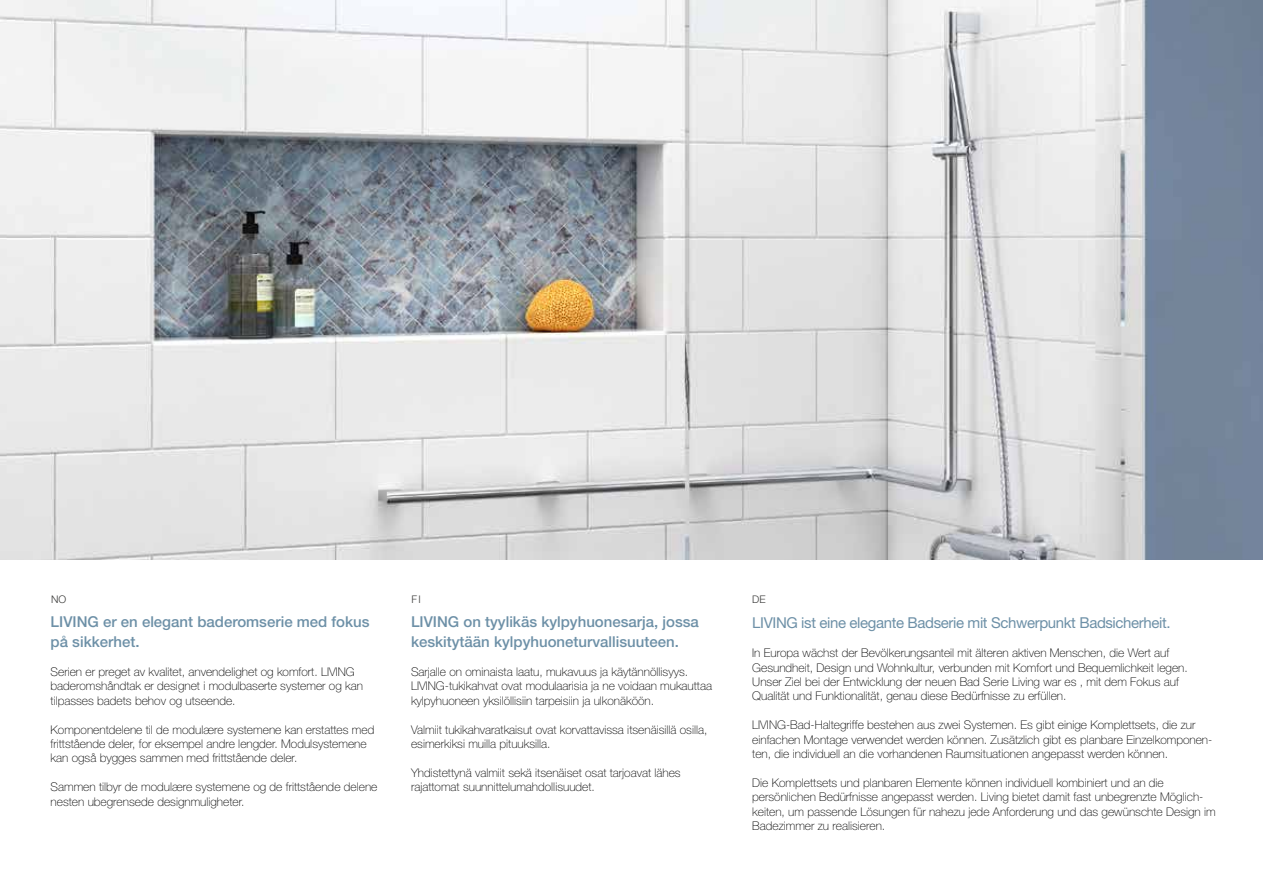
<style>
.page{position:relative;width:1263px;height:893px;background:#fff}
.page>*{position:absolute;margin:0;border:0;box-sizing:border-box;transform-origin:0 0}
.t1{font:500 15px/19.8px "Helvetica Neue LT Std";color:#6d90a7}
.t2{font:15px "Helvetica Neue LT Std";letter-spacing:-.025em;color:#6d90a7}
.t3{font:100 12px/14.4px "Helvetica Neue LT Std";color:#000}
.t4{font:300 10.5px "Helvetica Neue LT Std";color:#3c3c3b}
</style>
<div class="page">
<img style="left:0;top:0;width:1263px;height:559px">
<p class="t4" style="left:51px;top:593px;width:17px">NO</p>
<p class="t4" style="left:411px;top:593px;width:11px">FI</p>
<p class="t1" style="left:51px;top:612px;width:321px">LIVING er en elegant baderomserie med fokus på sikkerhet.</p>
<p class="t3" style="left:51px;top:664px;width:314px">Serien er preget av kvalitet, anvendelighet og komfort. LIVING baderomshåndtak er designet i modulbaserte systemer og kan tilpasses badets behov og utseende.</p>
<p class="t3" style="left:51px;top:722px;width:325px">Komponentdelene til de modulære systemene kan erstattes med frittstående deler, for eksempel andre lengder. Modulsystemene kan også bygges sammen med frittstående deler.</p>
<p class="t3" style="left:51px;top:780px;width:328px">Sammen tilbyr de modulære systemene og de frittstående delene nesten ubegrensede designmuligheter.</p>
<p class="t1" style="left:411px;top:612px;width:289px">LIVING on tyylikäs kylpyhuonesarja, jossa keskitytään kylpyhuoneturvallisuuteen.</p>
<p class="t3" style="left:411px;top:664px;width:303px">Sarjalle on ominaista laatu, mukavuus ja käytännöllisyys.<br>LIVING-tukikahvat ovat modulaarisia ja ne voidaan mukauttaa kylpyhuoneen yksilöllisiin tarpeisiin ja ulkonäköön.</p>
<p class="t3" style="left:411px;top:722px;width:298px">Valmiit tukikahvaratkaisut ovat korvattavissa itsenäisillä osilla, esimerkiksi muilla pituuksilla.</p>
<p class="t3" style="left:411px;top:765px;width:271px">Yhdistettynä valmiit sekä itsenäiset osat tarjoavat lähes rajattomat suunnittelumahdollisuudet.</p>
<p class="t4" style="left:752px;top:593px;width:15px">DE</p>
<p class="t2" style="left:752px;top:614px;width:420px">LIVING ist eine elegante Badserie mit Schwerpunkt Badsicherheit.</p>
<p class="t3" style="left:752px;top:646px;width:437px">In Europa wächst der Bevölkerungsanteil mit älteren aktiven Menschen, die Wert auf Gesundheit, Design und Wohnkultur, verbunden mit Komfort und Bequemlichkeit legen.<br>Unser Ziel bei der Entwicklung der neuen Bad Serie Living war es , mit dem Fokus auf Qualität und Funktionalität, genau diese Bedürfnisse zu erfüllen.</p>
<p class="t3" style="left:752px;top:718px;width:462px">LIVING-Bad-Haltegriffe bestehen aus zwei Systemen. Es gibt einige Komplettsets, die zur einfachen Montage verwendet werden können. Zusätzlich gibt es planbare Einzelkomponen&shy;ten, die individuell an die vorhandenen Raumsituationen angepasst werden können.</p>
<p class="t3" style="left:752px;top:775px;width:465px">Die Komplettsets und planbaren Elemente können individuell kombiniert und an die persönlichen Bedürfnisse angepasst werden. Living bietet damit fast unbegrenzte Möglich&shy;keiten, um passende Lösungen für nahezu jede Anforderung und das gewünschte Design im Badezimmer zu realisieren.</p>
</div>
